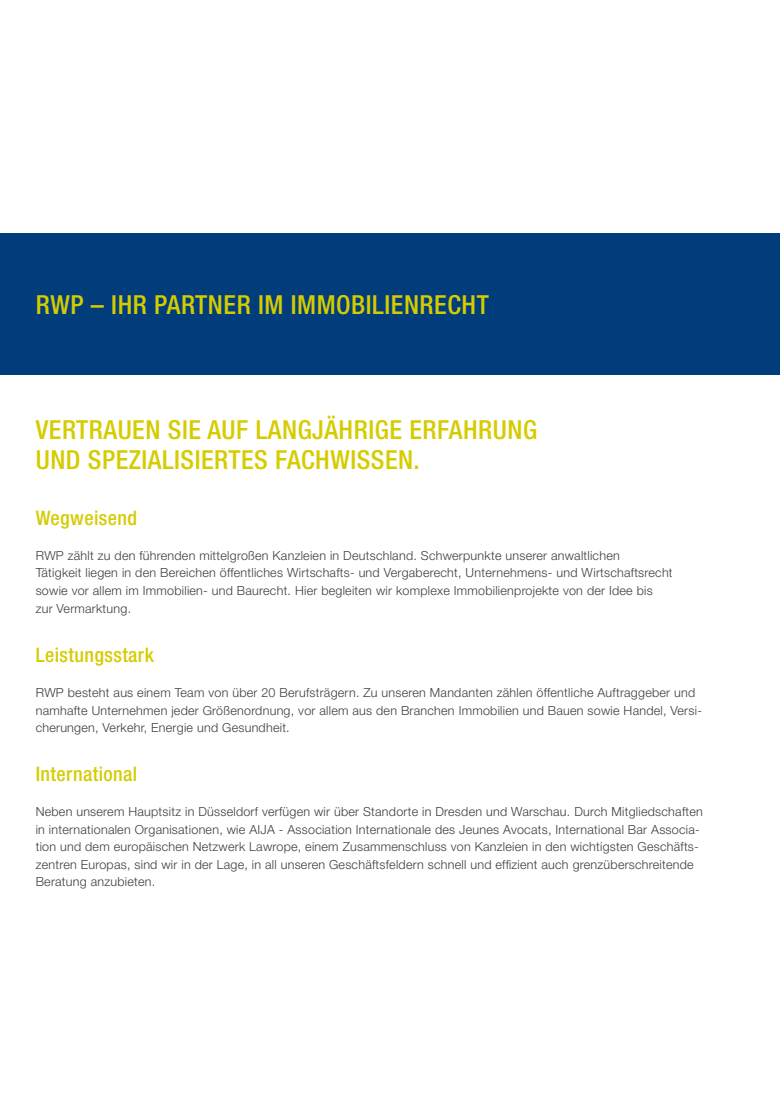
<style>
.page{position:relative;width:780px;height:1099px;background:#fff}
.page>*{position:absolute;margin:0;border:0;box-sizing:border-box;transform-origin:0 0}
.t1{font:500 condensed 26.25px/30px "Helvetica Neue LT Pro";letter-spacing:.02em;color:#d5cc00}
.t2{font:500 condensed 20px "Helvetica Neue LT Pro";letter-spacing:.02em;color:#d5cc00}
.t3{font:300 12.5px/17.5px "Helvetica Neue LT Pro";letter-spacing:.02em;color:#3e3e40}
</style>
<div class="page">
<div style="left:0;top:233px;width:779px;height:142px;background:#013d7a"></div>
<h1 class="t1" style="left:36px;top:289px;width:454px">RWP – IHR PARTNER IM IMMOBILIENRECHT</h1>
<h1 class="t1" style="left:36px;top:414px;width:503px">VERTRAUEN SIE AUF LANGJÄHRIGE ERFAHRUNG<br>UND SPEZIALISIERTES FACHWISSEN.</h1>
<h2 class="t2" style="left:36px;top:505px;width:103px">WEGWEISEND</h2>
<p class="t3" style="left:36px;top:546px;width:638px">RWP zählt zu den führenden mittelgroßen Kanzleien in Deutschland. Schwerpunkte unserer anwaltlichen<br>Tätigkeit liegen in den Bereichen öffentliches Wirtschafts- und Vergaberecht, Unternehmens- und Wirtschaftsrecht sowie vor allem im Immobilien- und Baurecht. Hier begleiten wir komplexe Immobilienprojekte von der Idee bis</p>
<p class="t3" style="left:36px;top:600px;width:97px">zur Vermarktung.</p>
<h2 class="t2" style="left:36px;top:643px;width:120px">LEISTUNGSSTARK</h2>
<p class="t3" style="left:36px;top:683px;width:667px">RWP besteht aus einem Team von über 20 Berufsträgern. Zu unseren Mandanten zählen öffentliche Auftraggeber und namhafte Unternehmen jeder Größenordnung, vor allem aus den Branchen Immobilien und Bauen sowie Handel, Versi&shy;cherungen, Verkehr, Energie und Gesundheit.</p>
<h2 class="t2" style="left:36px;top:762px;width:103px">INTERNATIONAL</h2>
<p class="t3" style="left:36px;top:802px;width:668px">Neben unserem Hauptsitz in Düsseldorf verfügen wir über Standorte in Dresden und Warschau. Durch Mitgliedschaften in internationalen Organisationen, wie AIJA - Association Internationale des Jeunes Avocats, International Bar Associa&shy;tion und dem europäischen Netzwerk Lawrope, einem Zusammenschluss von Kanzleien in den wichtigsten Geschäfts&shy;zentren Europas, sind wir in der Lage, in all unseren Geschäftsfeldern schnell und effizient auch grenzüberschreitende Beratung anzubieten.</p>
</div>
